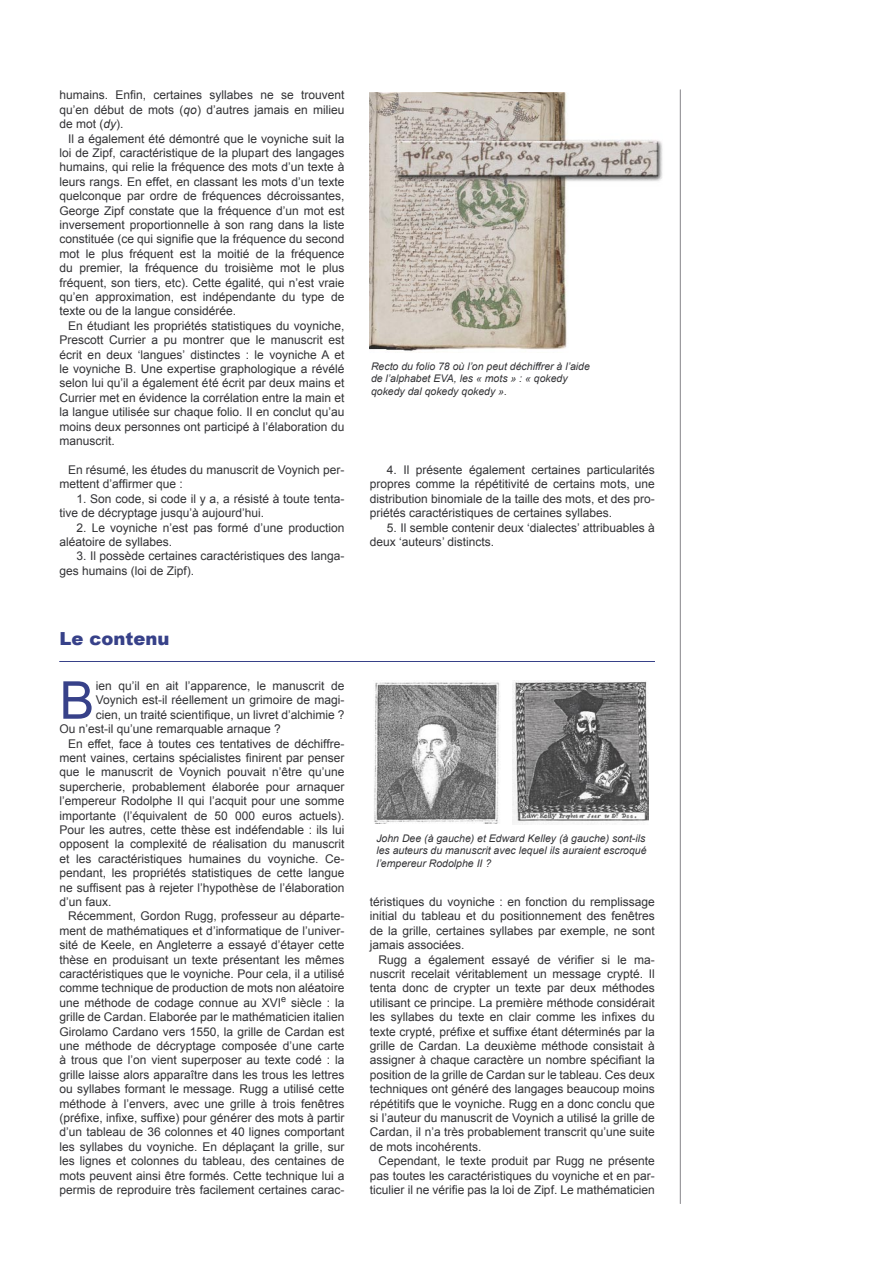
<style>
.page{position:relative;width:893px;height:1263px;background:#fff}
.page>*{position:absolute;margin:0;border:0;box-sizing:border-box;transform-origin:0 0}
.t1{font:52.2px "Arial";color:#374189}
.t2{font:900 18px "Arial";color:#374189}
.t3{font:12px/14.4px "Arial";color:#323235;text-align:justify}
.t4{font:italic 10.5px/12.6px "Arial";color:#323235}
.s1{font-style:italic}
</style>
<div class="page">
<hr style="left:60px;top:661px;width:595px;height:1px;background:#374189">
<hr style="left:680px;top:90px;width:1px;height:1114px;background:#9b9a9e">
<img style="left:370px;top:92px;width:293px;height:260px">
<img style="left:374px;top:682px;width:125px;height:141px">
<img style="left:513px;top:680px;width:135px;height:144px">
<p class="t3" style="left:60px;top:88px;width:286px">humains. Enfin, certaines syllabes ne se trouvent qu’en début de mots (<span class="s1">qo</span>) d’autres jamais en milieu de mot (<span class="s1">dy</span>).</p>
<p class="t3" style="left:60px;top:131px;width:286px;text-indent:9px">Il a également été démontré que le voyniche suit la loi de Zipf, caractéristique de la plupart des langages humains, qui relie la fréquence des mots d’un texte à leurs rangs. En effet, en classant les mots d’un texte quelconque par ordre de fréquences décroissantes, George Zipf constate que la fréquence d’un mot est inversement proportionnelle à son rang dans la liste constituée (ce qui signifie que la fréquence du second mot le plus fréquent est la moitié de la fréquence du premier, la fréquence du troisième mot le plus fréquent, son tiers, etc). Cette égalité, qui n’est vraie qu’en approximation, est indépendante du type de texte ou de la langue considérée.</p>
<p class="t3" style="left:60px;top:319px;width:286px;text-indent:9px">En étudiant les propriétés statistiques du voyniche, Prescott Currier a pu montrer que le manuscrit est écrit en deux ‘langues’ distinctes : le voyniche A et le voyniche B. Une expertise graphologique a révélé selon lui qu’il a également été écrit par deux mains et Currier met en évidence la corrélation entre la main et la langue utilisée sur chaque folio. Il en conclut qu’au moins deux personnes ont participé à l’élaboration du manuscrit.</p>
<p class="t3" style="left:60px;top:463px;width:286px;text-indent:9px">En résumé, les études du manuscrit de Voynich per&shy;mettent d’affirmer que :</p>
<p class="t3" style="left:60px;top:491px;width:286px;text-indent:17px">1. Son code, si code il y a, a résisté à toute tenta&shy;tive de décryptage jusqu’à aujourd’hui.</p>
<p class="t3" style="left:60px;top:520px;width:286px;text-indent:17px">2. Le voyniche n’est pas formé d’une production aléatoire de syllabes.</p>
<p class="t3" style="left:60px;top:549px;width:286px;text-indent:17px">3. Il possède certaines caractéristiques des langa&shy;ges humains (loi de Zipf).</p>
<h2 class="t2" style="left:60px;top:626px;width:112px">Le contenu</h2>
<h1 class="t1" style="left:60px;top:666px;width:36px">B</h1>
<p class="t3" style="left:96px;top:679px;width:250px">ien qu’il en ait l’apparence, le manuscrit de</p>
<p class="t3" style="left:96px;top:693px;width:250px">Voynich est-il réellement un grimoire de magi-</p>
<p class="t3" style="left:96px;top:707px;width:250px">cien, un traité scientifique, un livret d’alchimie ?</p>
<p class="t3" style="left:60px;top:722px;width:223px">Ou n’est-il qu’une remarquable arnaque ?</p>
<p class="t3" style="left:68px;top:736px;width:278px">En effet, face à toutes ces tentatives de déchiffre-</p>
<p class="t3" style="left:60px;top:751px;width:286px">ment vaines, certains spécialistes finirent par penser</p>
<p class="t3" style="left:60px;top:765px;width:286px">que le manuscrit de Voynich pouvait n’être qu’une</p>
<p class="t3" style="left:60px;top:779px;width:286px">supercherie, probablement élaborée pour arnaquer</p>
<p class="t3" style="left:60px;top:794px;width:286px">l’empereur Rodolphe II qui l’acquit pour une somme</p>
<p class="t3" style="left:60px;top:808px;width:286px">importante (l’équivalent de 50 000 euros actuels).</p>
<p class="t3" style="left:60px;top:823px;width:286px">Pour les autres, cette thèse est indéfendable : ils lui</p>
<p class="t3" style="left:60px;top:837px;width:286px">opposent la complexité de réalisation du manuscrit</p>
<p class="t3" style="left:60px;top:851px;width:286px">et les caractéristiques humaines du voyniche. Ce-</p>
<p class="t3" style="left:60px;top:866px;width:286px">pendant, les propriétés statistiques de cette langue</p>
<p class="t3" style="left:60px;top:880px;width:286px">ne suffisent pas à rejeter l’hypothèse de l’élaboration</p>
<p class="t3" style="left:60px;top:895px;width:54px">d’un faux.</p>
<p class="t3" style="left:68px;top:909px;width:278px">Récemment, Gordon Rugg, professeur au départe-</p>
<p class="t3" style="left:60px;top:923px;width:286px">ment de mathématiques et d’informatique de l’univer-</p>
<p class="t3" style="left:60px;top:938px;width:286px">sité de Keele, en Angleterre a essayé d’étayer cette</p>
<p class="t3" style="left:60px;top:952px;width:286px">thèse en produisant un texte présentant les mêmes</p>
<p class="t3" style="left:60px;top:967px;width:286px">caractéristiques que le voyniche. Pour cela, il a utilisé</p>
<p class="t3" style="left:60px;top:981px;width:286px">comme technique de production de mots non aléatoire</p>
<p class="t3" style="left:60px;top:995px;width:286px">une méthode de codage connue au XVI<sup>e</sup> siècle : la</p>
<p class="t3" style="left:60px;top:1010px;width:286px">grille de Cardan. Elaborée par le mathématicien italien</p>
<p class="t3" style="left:60px;top:1024px;width:286px">Girolamo Cardano vers 1550, la grille de Cardan est</p>
<p class="t3" style="left:60px;top:1039px;width:286px">une méthode de décryptage composée d’une carte</p>
<p class="t3" style="left:60px;top:1053px;width:286px">à trous que l’on vient superposer au texte codé : la</p>
<p class="t3" style="left:60px;top:1067px;width:286px">grille laisse alors apparaître dans les trous les lettres</p>
<p class="t3" style="left:60px;top:1082px;width:286px">ou syllabes formant le message. Rugg a utilisé cette</p>
<p class="t3" style="left:60px;top:1096px;width:286px">méthode à l’envers, avec une grille à trois fenêtres</p>
<p class="t3" style="left:60px;top:1111px;width:286px">(préfixe, infixe, suffixe) pour générer des mots à partir</p>
<p class="t3" style="left:60px;top:1125px;width:286px">d’un tableau de 36 colonnes et 40 lignes comportant</p>
<p class="t3" style="left:60px;top:1139px;width:286px">les syllabes du voyniche. En déplaçant la grille, sur</p>
<p class="t3" style="left:60px;top:1154px;width:286px">les lignes et colonnes du tableau, des centaines de</p>
<p class="t3" style="left:60px;top:1168px;width:286px">mots peuvent ainsi être formés. Cette technique lui a</p>
<p class="t3" style="left:60px;top:1183px;width:286px">permis de reproduire très facilement certaines carac-</p>
<p class="t4" style="left:371px;top:360px;width:220px">Recto du folio 78 où l’on peut déchiffrer à l’aide de l’alphabet EVA, les « mots » : « qokedy qokedy dal qokedy qokedy ».</p>
<p class="t3" style="left:370px;top:463px;width:286px;text-indent:17px">4. Il présente également certaines particularités propres comme la répétitivité de certains mots, une distribution binomiale de la taille des mots, et des pro&shy;priétés caractéristiques de certaines syllabes.</p>
<p class="t3" style="left:370px;top:520px;width:286px;text-indent:17px">5. Il semble contenir deux ‘dialectes’ attribuables à deux ‘auteurs’ distincts.</p>
<p class="t4" style="left:376px;top:832px;width:272px;text-align:justify">John Dee (à gauche) et Edward Kelley (à gauche) sont-ils les auteurs du manuscrit avec lequel ils auraient escroqué l’empereur Rodolphe II ?</p>
<p class="t3" style="left:370px;top:895px;width:286px">téristiques du voyniche : en fonction du remplissage initial du tableau et du positionnement des fenêtres de la grille, certaines syllabes par exemple, ne sont jamais associées.</p>
<p class="t3" style="left:370px;top:952px;width:286px;text-indent:9px">Rugg a également essayé de vérifier si le ma&shy;nuscrit recelait véritablement un message crypté. Il tenta donc de crypter un texte par deux méthodes utilisant ce principe. La première méthode considérait les syllabes du texte en clair comme les infixes du texte crypté, préfixe et suffixe étant déterminés par la grille de Cardan. La deuxième méthode consistait à assigner à chaque caractère un nombre spécifiant la position de la grille de Cardan sur le tableau. Ces deux techniques ont généré des langages beaucoup moins répétitifs que le voyniche. Rugg en a donc conclu que si l’auteur du manuscrit de Voynich a utilisé la grille de Cardan, il n’a très probablement transcrit qu’une suite de mots incohérents.</p>
<p class="t3" style="left:370px;top:1154px;width:286px;text-indent:9px">Cependant, le texte produit par Rugg ne présente pas toutes les caractéristiques du voyniche et en par&shy;ticulier il ne vérifie pas la loi de Zipf. Le mathématicien</p>
</div>
